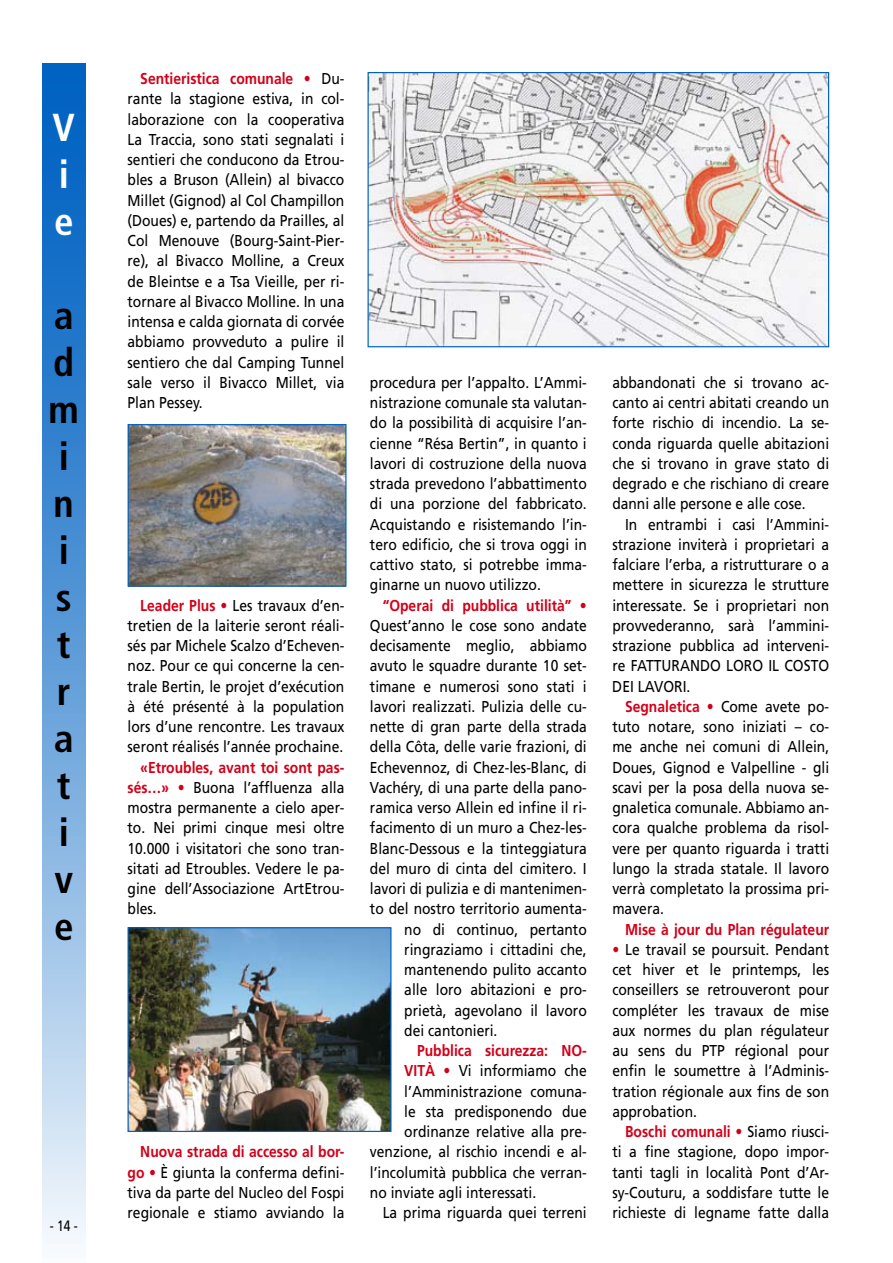
<style>
.page{position:relative;width:893px;height:1263px;background:#fff}
.page>*{position:absolute;margin:0;border:0;box-sizing:border-box;transform-origin:0 0}
.t1{font:700 condensed 39px/47px "Frutiger";color:#000}
.t2{font:700 condensed 39px/47px "Frutiger";color:#fff}
.t3{font:15.75px/20.2px "Frutiger";color:#000;text-align:justify;scale:.88 1}
.t4{font:700 15.75px "Frutiger";color:#d10019;scale:.88 1}
.t5{font:15px "Frutiger";color:#000;scale:.8 1}
.s1{font-weight:700;color:#d10019}
.s2{font-weight:400;color:#000}
</style>
<div class="page">
<div style="left:43px;top:64px;width:42px;height:1199px;background:linear-gradient(to bottom,#0054bc,#eaf2fa)"></div>
<img style="left:129px;top:929px;width:261px;height:201px">
<div style="left:127px;top:927px;width:265px;height:205px;border:1px solid #0062c2"></div>
<img style="left:369px;top:74px;width:458px;height:271px">
<div style="left:367px;top:72px;width:462px;height:275px;border:1px solid #0062c2"></div>
<img style="left:130px;top:426px;width:215px;height:159px">
<div style="left:128px;top:424px;width:219px;height:163px;border:1px solid #0062c2"></div>
<h1 class="t2" style="left:53px;top:104px;width:24px">V i e</h1>
<h1 class="t1" style="left:49px;top:292px;width:32px">a d m i n i s t r a t i v e</h1>
<p class="t5" style="left:50px;top:1217px;width:37px">- 14 -</p>
<p class="t3" style="left:128px;top:68px;width:248px;text-indent:13px"><span class="s1">Sentieristica comunale •</span> Du&shy;rante la stagione estiva, in col&shy;laborazione con la cooperativa La Traccia, sono stati segnalati i sentieri che conducono da Etrou&shy;bles a Bruson (Allein) al bivacco Millet (Gignod) al Col Champillon (Doues) e, partendo da Prailles, al Col Menouve (Bourg-Saint-Pier&shy;re), al Bivacco Molline, a Creux de Bleintse e a Tsa Vieille, per ri&shy;tornare al Bivacco Molline. In una intensa e calda giornata di corvée abbiamo provveduto a pulire il sentiero che dal Camping Tunnel sale verso il Bivacco Millet, via Plan Pessey.</p>
<p class="t3" style="left:128px;top:595px;width:248px;text-indent:13px"><span class="s1">Leader Plus •</span> Les travaux d’en&shy;tretien de la laiterie seront réali&shy;sés par Michele Scalzo d’Echeven&shy;noz. Pour ce qui concerne la cen&shy;trale Bertin, le projet d’exécution à été présenté à la population lors d’une rencontre. Les travaux seront réalisés l’année prochaine.</p>
<p class="t3" style="left:128px;top:757px;width:248px;text-indent:13px"><span class="s1">«Etroubles, avant toi sont pas&shy;sés…» •</span> Buona l’affluenza alla mostra permanente a cielo aper&shy;to. Nei primi cinque mesi oltre 10.000 i visitatori che sono tran&shy;sitati ad Etroubles. Vedere le pa&shy;gine dell’Associazione ArtEtrou&shy;bles.</p>
<p class="t3" style="left:128px;top:1142px;width:248px;text-indent:13px"><span class="s1">Nuova strada di accesso al bor&shy;go •</span> È giunta la conferma defini&shy;tiva da parte del Nucleo del Fospi regionale e stiamo avviando la</p>
<p class="t3" style="left:370px;top:372px;width:248px">procedura per l’appalto. L’Ammi&shy;nistrazione comunale sta valutan&shy;do la possibilità di acquisire l’an&shy;cienne “Résa Bertin”, in quanto i lavori di costruzione della nuova strada prevedono l’abbattimento di una porzione del fabbricato.<br>Acquistando e risistemando l’in&shy;tero edificio, che si trova oggi in cattivo stato, si potrebbe imma&shy;ginarne un nuovo utilizzo.</p>
<p class="t4" style="left:383px;top:596px;width:233px">“Operai di pubblica utilità” •</p>
<p class="t3" style="left:370px;top:615px;width:248px">Quest’anno le cose sono andate</p>
<p class="t3" style="left:370px;top:635px;width:248px">decisamente meglio, abbiamo</p>
<p class="t3" style="left:370px;top:656px;width:248px">avuto le squadre durante 10 set-</p>
<p class="t3" style="left:370px;top:676px;width:248px">timane e numerosi sono stati i</p>
<p class="t3" style="left:370px;top:696px;width:248px">lavori realizzati. Pulizia delle cu-</p>
<p class="t3" style="left:370px;top:716px;width:248px">nette di gran parte della strada</p>
<p class="t3" style="left:370px;top:737px;width:248px">della Côta, delle varie frazioni, di</p>
<p class="t3" style="left:370px;top:757px;width:248px">Echevennoz, di Chez-les-Blanc, di</p>
<p class="t3" style="left:370px;top:777px;width:248px">Vachéry, di una parte della pano-</p>
<p class="t3" style="left:370px;top:797px;width:248px">ramica verso Allein ed infine il ri-</p>
<p class="t3" style="left:370px;top:818px;width:248px">facimento di un muro a Chez-les-</p>
<p class="t3" style="left:370px;top:838px;width:248px">Blanc-Dessous e la tinteggiatura</p>
<p class="t3" style="left:370px;top:858px;width:248px">del muro di cinta del cimitero. I</p>
<p class="t3" style="left:370px;top:878px;width:248px">lavori di pulizia e di mantenimen-</p>
<p class="t3" style="left:370px;top:899px;width:248px">to del nostro territorio aumenta-</p>
<p class="t3" style="left:404px;top:919px;width:209px">no di continuo, pertanto</p>
<p class="t3" style="left:404px;top:939px;width:209px">ringraziamo i cittadini che,</p>
<p class="t3" style="left:404px;top:959px;width:209px">mantenendo pulito accanto</p>
<p class="t3" style="left:404px;top:980px;width:209px">alle loro abitazioni e pro-</p>
<p class="t3" style="left:404px;top:1000px;width:209px">prietà, agevolano il lavoro</p>
<p class="t3" style="left:404px;top:1020px;width:107px">dei cantonieri.</p>
<p class="t4" style="left:417px;top:1041px;width:194px">Pubblica sicurezza: NO-</p>
<p class="t3" style="left:404px;top:1061px;width:209px"><span class="s1">VITà •</span> Vi informiamo che</p>
<p class="t3" style="left:404px;top:1081px;width:209px">l’Amministrazione comuna-</p>
<p class="t3" style="left:404px;top:1101px;width:209px">le sta predisponendo due</p>
<p class="t3" style="left:404px;top:1121px;width:209px">ordinanze relative alla pre-</p>
<p class="t3" style="left:370px;top:1142px;width:248px">venzione, al rischio incendi e al-</p>
<p class="t3" style="left:370px;top:1162px;width:248px">l’incolumità pubblica che verran-</p>
<p class="t3" style="left:370px;top:1182px;width:191px">no inviate agli interessati.</p>
<p class="t3" style="left:383px;top:1202px;width:233px">La prima riguarda quei terreni</p>
<p class="t3" style="left:612px;top:372px;width:248px">abbandonati che si trovano ac&shy;canto ai centri abitati creando un forte rischio di incendio. La se&shy;conda riguarda quelle abitazioni che si trovano in grave stato di degrado e che rischiano di creare danni alle persone e alle cose.</p>
<p class="t3" style="left:612px;top:514px;width:248px;text-indent:13px">In entrambi i casi l’Ammini&shy;strazione inviterà i proprietari a falciare l’erba, a ristrutturare o a mettere in sicurezza le strutture interessate. Se i proprietari non provvederanno, sarà l’ammini&shy;strazione pubblica ad interveni&shy;re fatturando</p>
<p class="t3" style="left:726px;top:656px;width:11px">loro</p>
<p class="t3" style="left:768px;top:656px;width:30px">il costo</p>
<p class="t3" style="left:612px;top:676px;width:39px">dei lavori</p>
<p class="t3" style="left:686px;top:676px;width:6px">.</p>
<p class="t4" style="left:625px;top:697px;width:233px">Segnaletica • <span class="s2">Come avete po-</span></p>
<p class="t3" style="left:612px;top:716px;width:248px">tuto notare, sono iniziati – co-</p>
<p class="t3" style="left:612px;top:737px;width:248px">me anche nei comuni di Allein,</p>
<p class="t3" style="left:612px;top:757px;width:248px">Doues, Gignod e Valpelline - gli</p>
<p class="t3" style="left:612px;top:777px;width:248px">scavi per la posa della nuova se-</p>
<p class="t3" style="left:612px;top:797px;width:248px">gnaletica comunale. Abbiamo an-</p>
<p class="t3" style="left:612px;top:818px;width:248px">cora qualche problema da risol-</p>
<p class="t3" style="left:612px;top:838px;width:248px">vere per quanto riguarda i tratti</p>
<p class="t3" style="left:612px;top:858px;width:248px">lungo la strada statale. Il lavoro</p>
<p class="t3" style="left:612px;top:878px;width:248px">verrà completato la prossima pri-</p>
<p class="t3" style="left:612px;top:899px;width:60px">mavera.</p>
<p class="t4" style="left:625px;top:920px;width:233px">M ise à jour du Plan régulateur</p>
<p class="t3" style="left:612px;top:939px;width:248px"><span class="s1">•</span> Le travail se poursuit. Pendant cet hiver et le printemps, les conseillers se retrouveront pour compléter les travaux de mise aux normes du plan régulateur au sens du PTP régional pour enfin le soumettre à l’Adminis&shy;tration régionale aux fins de son approbation.</p>
<p class="t3" style="left:612px;top:1121px;width:248px;text-indent:13px"><span class="s1">Boschi comunali •</span> Siamo riusci&shy;ti a fine stagione, dopo impor&shy;tanti tagli in località Pont d’Ar&shy;sy-Couturu, a soddisfare tutte le richieste di legname fatte dalla</p>
</div>
